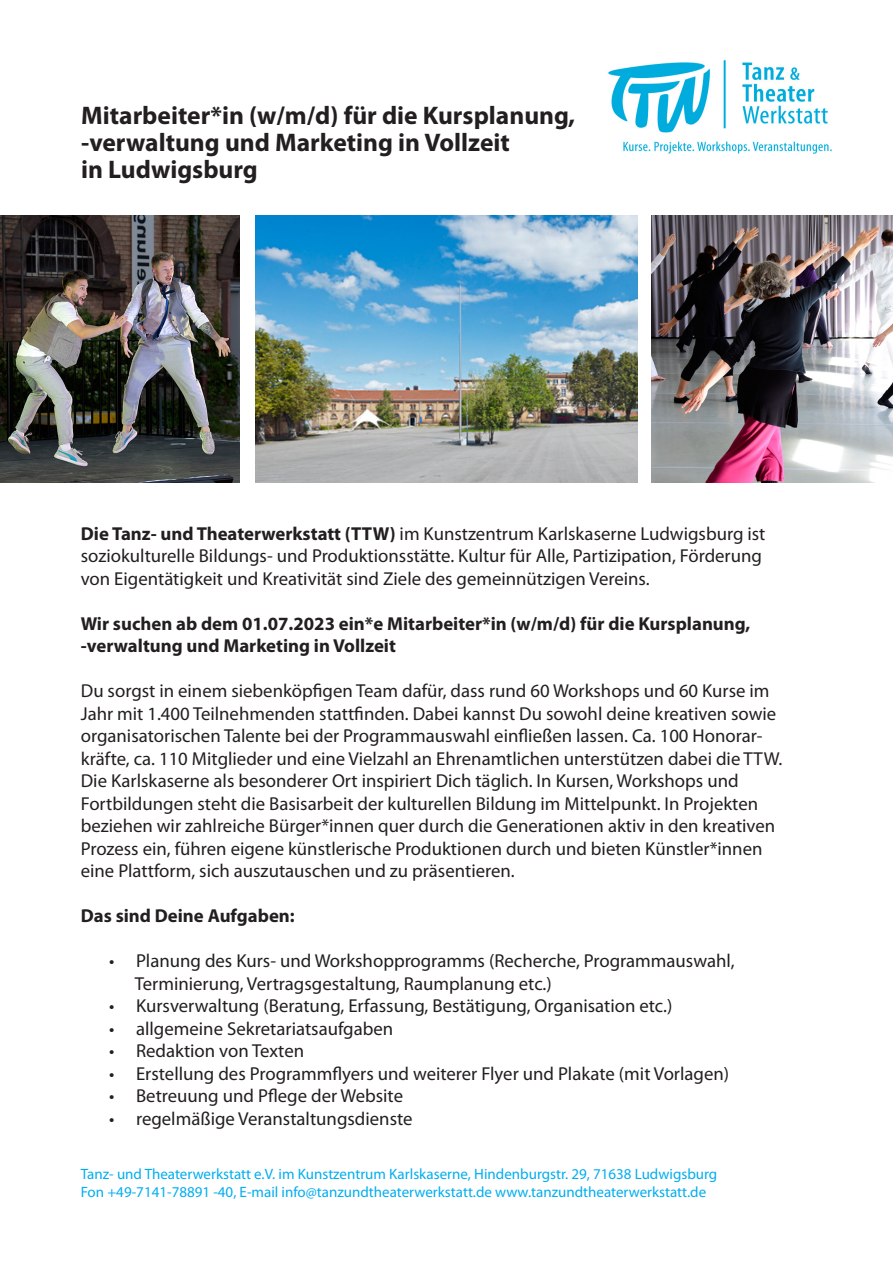
<style>
.page{position:relative;width:893px;height:1263px;background:#fff}
.page>*{position:absolute;margin:0;border:0;box-sizing:border-box;transform-origin:0 0}
.t1{font:700 25.5px "Myriad Pro";color:#231f20}
.t2{font:18.75px/22.5px "Myriad Pro";color:#231f20}
.t3{font:700 18.75px "Myriad Pro";color:#231f20}
.t4{font:15px "Myriad Pro";color:#00aeef}
.s1{font-weight:700}
</style>
<div class="page">
<img style="left:608px;top:60px;width:224px;height:94px">
<img style="left:255px;top:216px;width:383px;height:267px">
<img style="left:0;top:216px;width:240px;height:267px">
<img style="left:652px;top:216px;width:241px;height:267px">
<p class="t1" style="left:81px;top:99px;width:496px">Mitarbeiter*in (w/m/d) für die Kursplanung,</p>
<p class="t1" style="left:81px;top:126px;width:430px">-verwaltung und Marketing in Vollzeit</p>
<p class="t1" style="left:81px;top:153px;width:178px">in Ludwigsburg</p>
<p class="t2" style="left:81px;top:522px;width:686px"><span class="s1">Die Tanz- und Theaterwerkstatt (TTW)</span> im Kunstzentrum Karlskaserne Ludwigsburg ist soziokulturelle Bildungs- und Produktionsstätte. Kultur für Alle, Partizipation, Förderung von Eigentätigkeit und Kreativität sind Ziele des gemeinnützigen Vereins.</p>
<p class="t3" style="left:81px;top:611px;width:671px">Wir suchen ab dem 01.07.2023 ein*e Mitarbeiter*in (w/m/d) für die Kursplanung,</p>
<p class="t3" style="left:81px;top:634px;width:317px">-verwaltung und Marketing in Vollzeit</p>
<p class="t2" style="left:81px;top:679px;width:703px">Du sorgst in einem siebenköpfigen Team dafür, dass rund 60 Workshops und 60 Kurse im Jahr mit 1.400 Teilnehmenden stattfinden. Dabei kannst Du sowohl deine kreativen sowie organisatorischen Talente bei der Programmauswahl einfließen lassen. Ca. 100 Honorar&shy;kräfte, ca. 110 Mitglieder und eine Vielzahl an Ehrenamtlichen unterstützen dabei die TTW.</p>
<p class="t2" style="left:81px;top:769px;width:696px">Die Karlskaserne als besonderer Ort inspiriert Dich täglich. In Kursen, Workshops und Fortbildungen steht die Basisarbeit der kulturellen Bildung im Mittelpunkt. In Projekten beziehen wir zahlreiche Bürger*innen quer durch die Generationen aktiv in den kreativen Prozess ein, führen eigene künstlerische Produktionen durch und bieten Künstler*innen eine Plattform, sich auszutauschen und zu präsentieren.</p>
<p class="t3" style="left:81px;top:904px;width:215px">Das sind Deine Aufgaben:</p>
<p class="t2" style="left:109px;top:949px;width:627px">• Planung des Kurs- und Workshopprogramms (Recherche, Programmauswahl,</p>
<p class="t2" style="left:135px;top:972px;width:418px">Terminierung, Vertragsgestaltung, Raumplanung etc.)</p>
<p class="t2" style="left:109px;top:994px;width:565px">• Kursverwaltung (Beratung, Erfassung, Bestätigung, Organisation etc.)</p>
<p class="t2" style="left:109px;top:1017px;width:286px">• allgemeine Sekretariatsaufgaben</p>
<p class="t2" style="left:109px;top:1039px;width:197px">• Redaktion von Texten</p>
<p class="t2" style="left:109px;top:1062px;width:622px">• Erstellung des Programmflyers und weiterer Flyer und Plakate (mit Vorlagen)</p>
<p class="t2" style="left:109px;top:1084px;width:296px">• Betreuung und Pflege der Website</p>
<p class="t2" style="left:109px;top:1107px;width:305px">• regelmäßige Veranstaltungsdienste</p>
<p class="t4" style="left:81px;top:1164px;width:638px">Tanz- und Theaterwerkstatt e.V. im Kunstzentrum Karlskaserne, Hindenburgstr. 29, 71638 Ludwigsburg</p>
<p class="t4" style="left:81px;top:1182px;width:627px">Fon +49-7141-78891 -40, E-mail info@tanzundtheaterwerkstatt.de www.tanzundtheaterwerkstatt.de</p>
</div>
